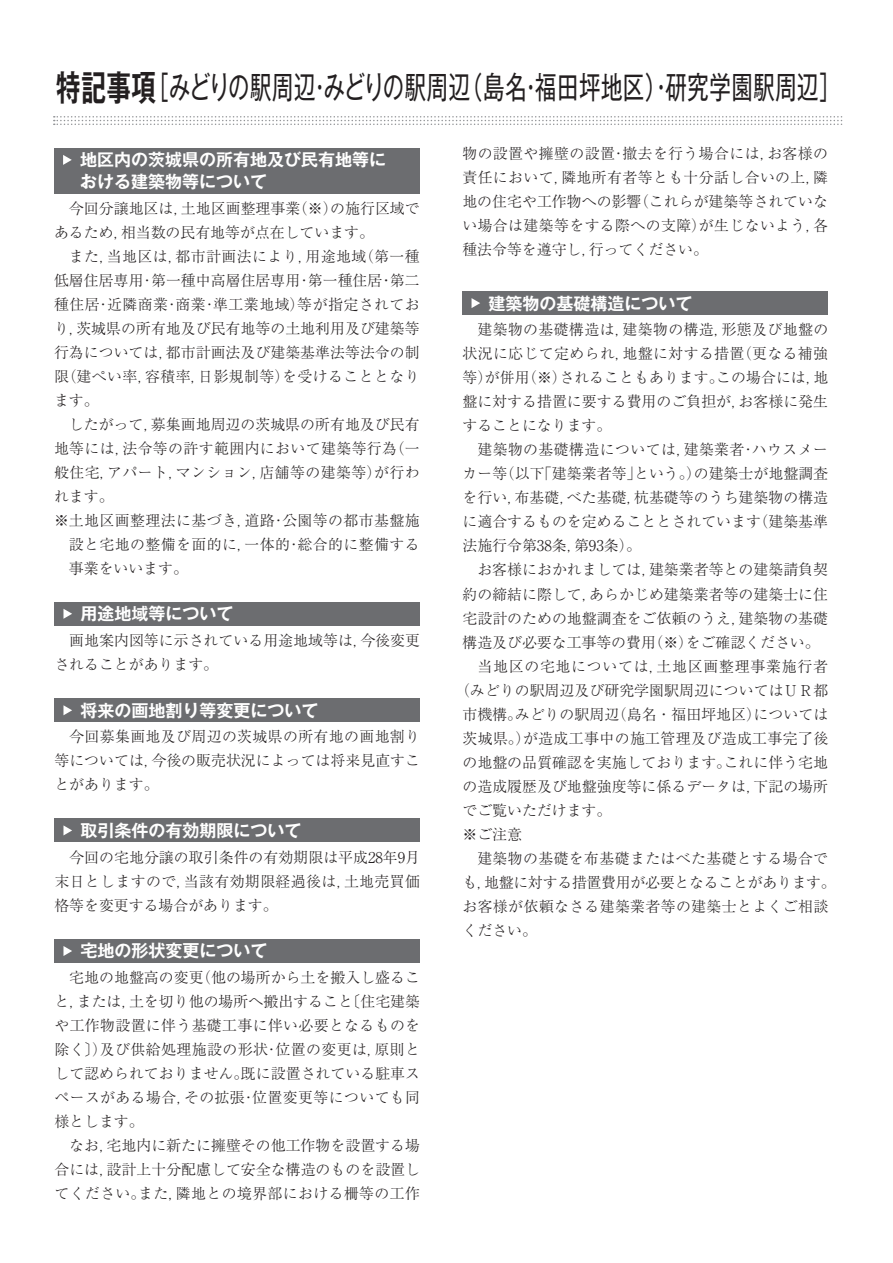
<style>
.page{position:relative;width:893px;height:1263px;background:#fff}
.page>*{position:absolute;margin:0;border:0;box-sizing:border-box;transform-origin:0 0}
.t1{font:30.9px "Gothic MB101 Pro";letter-spacing:.025em;color:#231f20;scale:.69 1}
.t2{font:700 16.95px/21.5px "Gothic MB101 Pro De";color:#fff}
.t3{font:300 14.85px/24px "Ryumin Pro";letter-spacing:.005em;color:#231f20;text-align:justify}
.t4{font:300 14.85px "Ryumin Pro";letter-spacing:.03em;color:#231f20}
.t5{font:300 14.85px "Ryumin Pro";letter-spacing:.025em;color:#231f20}
.t6{font:300 14.85px "Ryumin Pro";letter-spacing:.035em;color:#231f20}
.t7{font:300 14.85px "Ryumin Pro";letter-spacing:-.015em;color:#231f20}
.t8{font:300 14.85px "Ryumin Pro";letter-spacing:.05em;color:#231f20}
.s1{font-family:"Gothic MB101 Pro De";font-weight:700;font-size:35.4px}
</style>
<div class="page">
<svg style="left:54px;top:116px;width:789px;height:9px"></svg>
<div style="left:54px;top:148px;width:366px;height:45px;background:#6c6d70"></div>
<svg style="left:63px;top:155px;width:9px;height:10px"></svg>
<div style="left:54px;top:602px;width:366px;height:23px;background:#6c6d70"></div>
<svg style="left:63px;top:609px;width:9px;height:10px"></svg>
<div style="left:462px;top:291px;width:366px;height:24px;background:#6c6d70"></div>
<svg style="left:472px;top:298px;width:8px;height:10px"></svg>
<div style="left:54px;top:698px;width:366px;height:24px;background:#6c6d70"></div>
<svg style="left:63px;top:705px;width:9px;height:10px"></svg>
<div style="left:54px;top:818px;width:366px;height:24px;background:#6c6d70"></div>
<svg style="left:63px;top:825px;width:9px;height:10px"></svg>
<div style="left:54px;top:939px;width:366px;height:23px;background:#6c6d70"></div>
<svg style="left:63px;top:946px;width:9px;height:10px"></svg>
<h1 class="t1" style="left:56px;top:62px;width:1138px"><span class="s1">特記事項</span>［みどりの駅周辺・みどりの駅周辺（島名・福田坪地区）・研究学園駅周辺］</h1>
<p class="t2" style="left:80px;top:147px;width:308px">地区内の茨城県の所有地及び民有地等における建築物等について</p>
<p class="t3" style="left:54px;top:195px;width:367px">　今回分譲地区は，土地区画整理事業（※）の施行区域で</p>
<p class="t3" style="left:54px;top:219px;width:321px">あるため，相当数の民有地等が点在しています。</p>
<p class="t4" style="left:54px;top:245px;width:367px">　また，当地区は，都市計画法により，用途地域（第一種</p>
<p class="t3" style="left:54px;top:267px;width:367px">低層住居専用･第一種中高層住居専用･第一種住居・第二</p>
<p class="t6" style="left:54px;top:293px;width:367px">種住居･近隣商業･商業･準工業地域）等が指定されてお</p>
<p class="t3" style="left:54px;top:315px;width:367px">り，茨城県の所有地及び民有地等の土地利用及び建築等</p>
<p class="t3" style="left:54px;top:339px;width:367px">行為については，都市計画法及び建築基準法等法令の制</p>
<p class="t4" style="left:54px;top:365px;width:367px">限（建ぺい率，容積率，日影規制等）を受けることとなり</p>
<p class="t3" style="left:54px;top:387px;width:46px">ます。</p>
<p class="t3" style="left:54px;top:411px;width:367px">　したがって，募集画地周辺の茨城県の所有地及び民有</p>
<p class="t5" style="left:54px;top:437px;width:367px">地等には，法令等の許す範囲内において建築等行為（一</p>
<p class="t4" style="left:54px;top:461px;width:367px">般住宅，アパート，マンション，店舗等の建築等）が行わ</p>
<p class="t3" style="left:54px;top:483px;width:61px">れます。</p>
<p class="t4" style="left:54px;top:509px;width:367px">※土地区画整理法に基づき，道路･公園等の都市基盤施</p>
<p class="t4" style="left:69px;top:533px;width:352px">設と宅地の整備を面的に，一体的･総合的に整備する</p>
<p class="t3" style="left:69px;top:555px;width:121px">事業をいいます。</p>
<p class="t2" style="left:80px;top:601px;width:155px">用途地域等について</p>
<p class="t3" style="left:54px;top:627px;width:367px">　画地案内図等に示されている用途地域等は，今後変更されることがあります。</p>
<p class="t2" style="left:80px;top:697px;width:240px">将来の画地割り等変更について</p>
<p class="t3" style="left:54px;top:724px;width:367px">　今回募集画地及び周辺の茨城県の所有地の画地割り等については，今後の販売状況によっては将来見直すことがあります。</p>
<p class="t2" style="left:80px;top:818px;width:223px">取引条件の有効期限について</p>
<p class="t3" style="left:54px;top:844px;width:367px">　今回の宅地分譲の取引条件の有効期限は平成28年9月末日としますので，当該有効期限経過後は，土地売買価格等を変更する場合があります。</p>
<p class="t2" style="left:80px;top:938px;width:189px">宅地の形状変更について</p>
<p class="t3" style="left:54px;top:964px;width:367px;text-align:left">　宅地の地盤高の変更（他の場所から土を搬入し盛ること，または，土を切り他の場所へ搬出すること〔住宅建築や工作物設置に伴う基礎工事に伴い必要となるものを除く〕）及び供給処理施設の形状･位置の変更は，原則として認められておりません。既に設置されている駐車スペースがある場合，その拡張･位置変更等についても同様とします。<br>　なお，宅地内に新たに擁壁その他工作物を設置する場合には，設計上十分配慮して安全な構造のものを設置してください。また，隣地との境界部における柵等の工作</p>
<p class="t3" style="left:462px;top:141px;width:367px">物の設置や擁壁の設置･撤去を行う場合には，お客様の責任において，隣地所有者等とも十分話し合いの上，隣地の住宅や工作物への影響（これらが建築等されていない場合は建築等をする際への支障）が生じないよう，各種法令等を遵守し，行ってください。</p>
<p class="t2" style="left:488px;top:290px;width:206px">建築物の基礎構造について</p>
<p class="t4" style="left:462px;top:318px;width:367px">　建築物の基礎構造は，建築物の構造，形態及び地盤の</p>
<p class="t5" style="left:462px;top:342px;width:367px">状況に応じて定められ，地盤に対する措置（更なる補強</p>
<p class="t3" style="left:462px;top:365px;width:367px">等）が併用（※）されることもあります。この場合には，地</p>
<p class="t3" style="left:462px;top:389px;width:367px">盤に対する措置に要する費用のご負担が，お客様に発生</p>
<p class="t3" style="left:462px;top:413px;width:150px">することになります。</p>
<p class="t4" style="left:462px;top:438px;width:367px">　建築物の基礎構造については，建築業者･ハウスメー</p>
<p class="t3" style="left:462px;top:461px;width:367px">カー等（以下｢建築業者等｣という。）の建築士が地盤調査</p>
<p class="t3" style="left:462px;top:485px;width:367px">を行い，布基礎，べた基礎，杭基礎等のうち建築物の構造</p>
<p class="t3" style="left:462px;top:509px;width:367px">に適合するものを定めることとされています（建築基準</p>
<p class="t3" style="left:462px;top:533px;width:180px">法施行令第38条，第93条）。</p>
<p class="t3" style="left:462px;top:557px;width:367px">　お客様におかれましては，建築業者等との建築請負契</p>
<p class="t3" style="left:462px;top:581px;width:367px">約の締結に際して，あらかじめ建築業者等の建築士に住</p>
<p class="t3" style="left:462px;top:605px;width:367px">宅設計のための地盤調査をご依頼のうえ，建築物の基礎</p>
<p class="t3" style="left:462px;top:629px;width:359px">構造及び必要な工事等の費用（※）をご確認ください。</p>
<p class="t8" style="left:462px;top:654px;width:367px">　当地区の宅地については，土地区画整理事業施行者</p>
<p class="t3" style="left:455px;top:677px;width:375px">（みどりの駅周辺及び研究学園駅周辺についてはＵＲ都</p>
<p class="t3" style="left:462px;top:701px;width:367px">市機構。みどりの駅周辺（島名・福田坪地区）については</p>
<p class="t5" style="left:462px;top:726px;width:367px">茨城県。）が造成工事中の施工管理及び造成工事完了後</p>
<p class="t3" style="left:462px;top:749px;width:367px">の地盤の品質確認を実施しております。これに伴う宅地</p>
<p class="t3" style="left:462px;top:773px;width:367px">の造成履歴及び地盤強度等に係るデータは，下記の場所</p>
<p class="t3" style="left:462px;top:797px;width:150px">でご覧いただけます。</p>
<p class="t3" style="left:462px;top:821px;width:61px">※ご注意</p>
<p class="t5" style="left:462px;top:846px;width:367px">　建築物の基礎を布基礎またはべた基礎とする場合で</p>
<p class="t7" style="left:462px;top:870px;width:375px">も，地盤に対する措置費用が必要となることがあります。</p>
<p class="t5" style="left:462px;top:894px;width:367px">お客様が依頼なさる建築業者等の建築士とよくご相談</p>
<p class="t3" style="left:462px;top:917px;width:76px">ください。</p>
</div>
